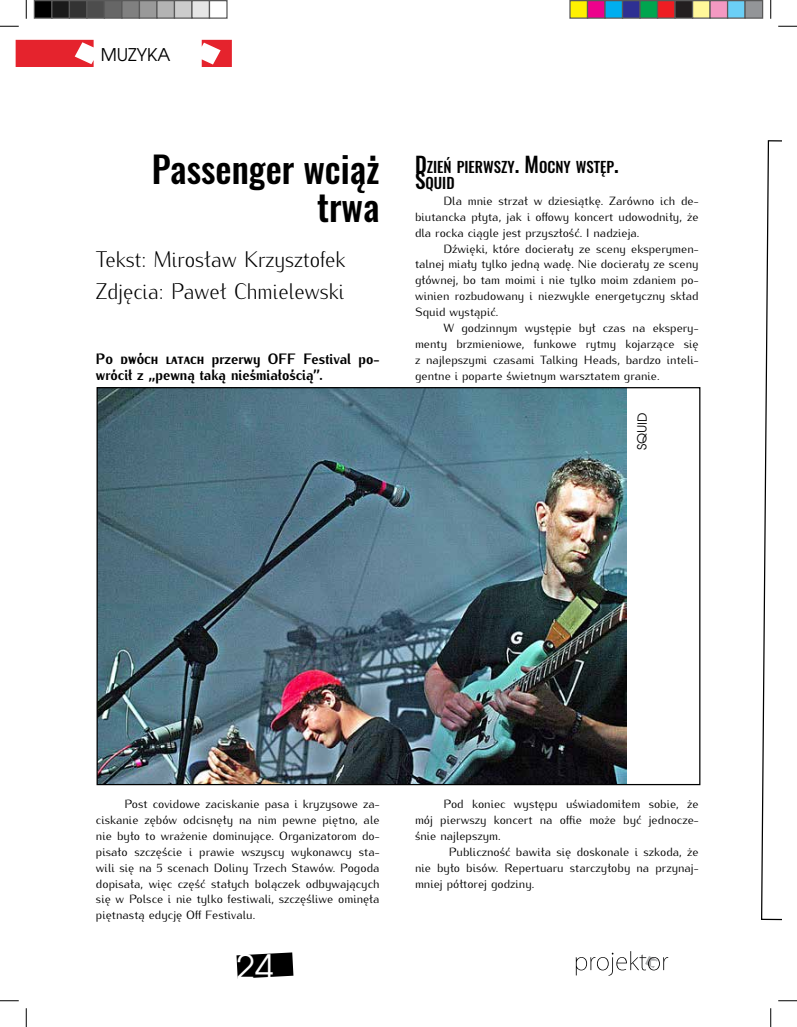
<style>
.page{position:relative;width:797px;height:1027px;background:#fff}
.page>*{position:absolute;margin:0;border:0;box-sizing:border-box;transform-origin:0 0}
.t1{font:500 36.25px/37.5px "Oswald";color:#000;text-align:right}
.t2{font:33.62px "Te X Gyre Adventor";color:#fff}
.t3{font:300 22.5px/31.8px "Kurier Cond";color:#000}
.t4{font:17.5px "Te X Gyre Adventor";color:#000}
.t5{font:800 15px/16.2px "Kurier Cond";color:#000}
.t6{font:500 14.88px/15.9px "Oswald";color:#000}
.t7{font:12.5px "Te X Gyre Adventor";color:#000}
.t8{font:11.88px/15.9px "Kurier";color:#000;text-align:justify}
.s1{font-size:21.25px}
</style>
<div class="page">
<svg style="left:236px;top:952px;width:57px;height:27px;background:#272727"></svg>
<svg style="left:575px;top:951px;width:93px;height:25px"></svg>
<svg style="left:16px;top:40px;width:78px;height:27px;background:#e83f48"></svg>
<svg style="left:202px;top:40px;width:30px;height:27px"></svg>
<img style="left:98px;top:389px;width:528px;height:394px">
<svg style="left:761px;top:140px;width:20px;height:781px"></svg>
<svg style="left:0;top:25px;width:19px;height:2px"></svg>
<svg style="left:778px;top:25px;width:19px;height:2px"></svg>
<svg style="left:0;top:1000px;width:19px;height:1px"></svg>
<svg style="left:778px;top:1000px;width:19px;height:1px"></svg>
<svg style="left:25px;top:0;width:2px;height:19px"></svg>
<svg style="left:25px;top:1008px;width:2px;height:19px"></svg>
<svg style="left:770px;top:0;width:1px;height:19px"></svg>
<svg style="left:770px;top:1008px;width:1px;height:19px"></svg>
<div style="left:34px;top:1px;width:18px;height:17px;background:#000"></div>
<div style="left:34px;top:0;width:18px;height:19px;border:1px solid #595959"></div>
<div style="left:52px;top:1px;width:17px;height:17px;background:#1a1a1a"></div>
<div style="left:51px;top:0;width:19px;height:19px;border:1px solid #595959"></div>
<div style="left:69px;top:1px;width:18px;height:17px;background:#333"></div>
<div style="left:69px;top:0;width:19px;height:19px;border:1px solid #595959"></div>
<div style="left:87px;top:1px;width:17px;height:17px;background:#4d4d4d"></div>
<div style="left:86px;top:0;width:19px;height:19px;border:1px solid #595959"></div>
<div style="left:104px;top:1px;width:18px;height:17px;background:#666"></div>
<div style="left:104px;top:0;width:18px;height:19px;border:1px solid #595959"></div>
<div style="left:122px;top:1px;width:17px;height:17px;background:#808080"></div>
<div style="left:121px;top:0;width:19px;height:19px;border:1px solid #595959"></div>
<div style="left:139px;top:1px;width:18px;height:17px;background:#999"></div>
<div style="left:139px;top:0;width:19px;height:19px;border:1px solid #595959"></div>
<div style="left:157px;top:1px;width:17px;height:17px;background:#b3b3b3"></div>
<div style="left:156px;top:0;width:19px;height:19px;border:1px solid #595959"></div>
<div style="left:174px;top:1px;width:18px;height:17px;background:#ccc"></div>
<div style="left:174px;top:0;width:18px;height:19px;border:1px solid #595959"></div>
<div style="left:192px;top:1px;width:17px;height:17px;background:#e6e6e6"></div>
<div style="left:191px;top:0;width:19px;height:19px;border:1px solid #595959"></div>
<div style="left:209px;top:0;width:19px;height:19px;border:1px solid #595959"></div>
<div style="left:570px;top:1px;width:17px;height:17px;background:#fff101"></div>
<div style="left:569px;top:0;width:19px;height:19px;border:1px solid #595959"></div>
<div style="left:587px;top:1px;width:18px;height:17px;background:#ed028c"></div>
<div style="left:587px;top:0;width:18px;height:19px;border:1px solid #595959"></div>
<div style="left:605px;top:1px;width:17px;height:17px;background:#00aeef"></div>
<div style="left:604px;top:0;width:19px;height:19px;border:1px solid #595959"></div>
<div style="left:622px;top:1px;width:18px;height:17px;background:#2e3092"></div>
<div style="left:622px;top:0;width:18px;height:19px;border:1px solid #595959"></div>
<div style="left:640px;top:1px;width:17px;height:17px;background:#00a54f"></div>
<div style="left:639px;top:0;width:19px;height:19px;border:1px solid #595959"></div>
<div style="left:657px;top:1px;width:18px;height:17px;background:#ee1d23"></div>
<div style="left:657px;top:0;width:18px;height:19px;border:1px solid #595959"></div>
<div style="left:675px;top:1px;width:17px;height:17px;background:#231f20"></div>
<div style="left:674px;top:0;width:19px;height:19px;border:1px solid #595959"></div>
<div style="left:692px;top:1px;width:18px;height:17px;background:#fff79a"></div>
<div style="left:692px;top:0;width:18px;height:19px;border:1px solid #595959"></div>
<div style="left:710px;top:1px;width:17px;height:17px;background:#f499c2"></div>
<div style="left:709px;top:0;width:19px;height:19px;border:1px solid #595959"></div>
<div style="left:727px;top:1px;width:18px;height:17px;background:#6bcff6"></div>
<div style="left:727px;top:0;width:18px;height:19px;border:1px solid #595959"></div>
<div style="left:745px;top:1px;width:17px;height:17px;background:#939598"></div>
<div style="left:744px;top:0;width:19px;height:19px;border:1px solid #595959"></div>
<h3 class="t4" style="left:101px;top:41px;width:71px">MUZYKA</h3>
<h1 class="t1" style="left:152px;top:151px;width:229px">Passenger wciąż trwa</h1>
<h3 class="t3" style="left:96px;top:242px;width:251px">Tekst: Mirosław Krzysztofek<br>Zdjęcia: Paweł Chmielewski</h3>
<p class="t5" style="left:96px;top:350px;width:285px">Po dwóch latach przerwy OFF Festival po&shy;wrócił z „pewną taką nieśmiałością”.</p>
<p class="t6" style="left:415px;top:159px;width:205px"><span class="s1">D</span>ZIEŃ PIERWSZY<span class="s1">. M</span>OCNY WSTĘP<span class="s1">.<br>S</span>QUID</p>
<p class="t8" style="left:415px;top:192px;width:285px;text-indent:28px">Dla mnie strzał w dziesiątkę. Zarówno ich de&shy;biutancka płyta, jak i offowy koncert udowodniły, że dla rocka ciągle jest przyszłość. I nadzieja.</p>
<p class="t8" style="left:415px;top:240px;width:285px;text-indent:28px">Dźwięki, które docierały ze sceny eksperymen&shy;talnej miały tylko jedną wadę. Nie docierały ze sceny głównej, bo tam moimi i nie tylko moim zdaniem po&shy;winien rozbudowany i niezwykle energetyczny skład Squid wystąpić.</p>
<p class="t8" style="left:415px;top:319px;width:285px;text-indent:28px">W godzinnym występie był czas na ekspery&shy;menty brzmieniowe, funkowe rytmy kojarzące się z najlepszymi czasami Talking Heads, bardzo inteli&shy;gentne i poparte świetnym warsztatem granie.</p>
<p class="t7" style="left:632px;top:450px;width:39px;rotate:-89deg">SQUID</p>
<p class="t8" style="left:96px;top:795px;width:285px;text-indent:28px">Post covidowe zaciskanie pasa i kryzysowe za&shy;ciskanie zębów odcisnęły na nim pewne piętno, ale nie było to wrażenie dominujące. Organizatorom do&shy;pisało szczęście i prawie wszyscy wykonawcy sta&shy;wili się na 5 scenach Doliny Trzech Stawów. Pogoda dopisała, więc część stałych bolączek odbywających się w Polsce i nie tylko festiwali, szczęśliwe ominęła piętnastą edycję Off Festivalu.</p>
<h2 class="t2" style="left:236px;top:940px;width:39px">24</h2>
<p class="t8" style="left:415px;top:795px;width:285px;text-indent:28px">Pod koniec występu uświadomiłem sobie, że mój pierwszy koncert na offie może być jednocze&shy;śnie najlepszym.</p>
<p class="t8" style="left:415px;top:843px;width:285px;text-indent:34px">Publiczność bawiła się doskonale i szkoda, że nie było bisów. Repertuaru starczyłoby na przynaj&shy;mniej półtorej godziny.</p>
</div>
